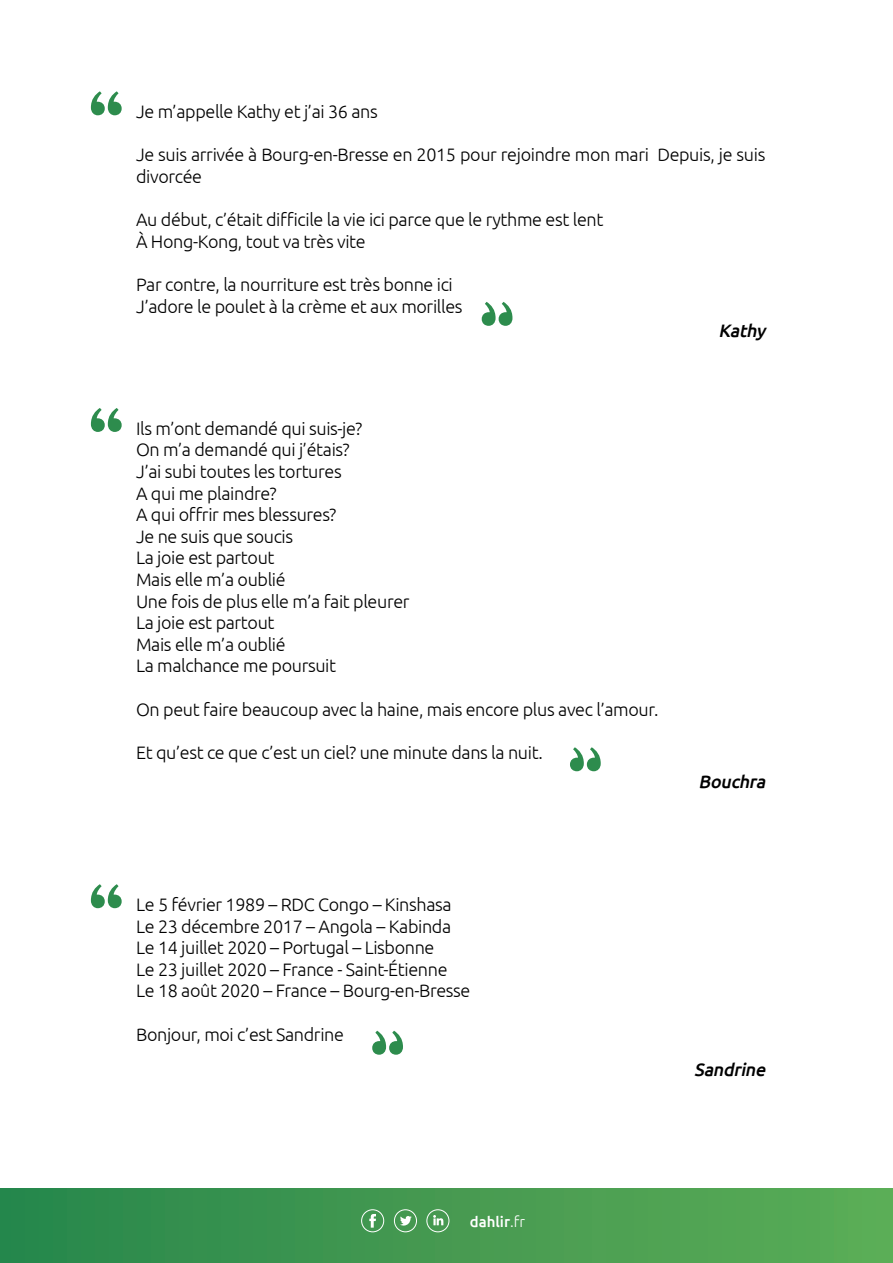
<style>
.page{position:relative;width:893px;height:1263px;background:#fff}
.page>*{position:absolute;margin:0;border:0;box-sizing:border-box;transform-origin:0 0}
.t1{font:900 76.5px "MADE Mirage";color:#2d8c4d}
.t2{font:300 18px/21.6px "Ubuntu";letter-spacing:-.02em;color:#000001}
.t3{font:italic 500 18px "Ubuntu";color:#000001}
.t4{font:500 15px "Ubuntu";color:#fff}
.s1{font-weight:300}
</style>
<div class="page">
<div style="left:0;top:1188px;width:893px;height:75px;background:linear-gradient(to right,#28874c,#5ead57)"></div>
<svg style="left:361px;top:1209px;width:23px;height:23px"></svg>
<svg style="left:394px;top:1209px;width:23px;height:23px"></svg>
<svg style="left:426px;top:1209px;width:23px;height:23px"></svg>
<h1 class="t1" style="left:88px;top:75px;width:38px">‘‘</h1>
<p class="t2" style="left:136px;top:100px;width:243px">Je m’appelle Kathy et j’ai 36 ans</p>
<p class="t2" style="left:136px;top:144px;width:631px">Je suis arrivée à Bourg-en-Bresse en 2015 pour rejoindre mon mari Depuis, je suis divorcée</p>
<p class="t2" style="left:136px;top:208px;width:469px">Au début, c’était difficile la vie ici parce que le rythme est lent<br>À Hong-Kong, tout va très vite</p>
<p class="t2" style="left:136px;top:273px;width:328px">Par contre, la nourriture est très bonne ici<br>J’adore le poulet à la crème et aux morilles</p>
<p class="t3" style="left:718px;top:319px;width:48px">Kathy</p>
<h1 class="t1" style="left:88px;top:391px;width:38px">‘‘</h1>
<p class="t2" style="left:136px;top:417px;width:275px">Ils m’ont demandé qui suis-je?<br>On m’a demandé qui j’étais?<br>J’ai subi toutes les tortures<br>A qui me plaindre?<br>A qui offrir mes blessures?<br>Je ne suis que soucis<br>La joie est partout<br>Mais elle m’a oublié<br>Une fois de plus elle m’a fait pleurer<br>La joie est partout<br>Mais elle m’a oublié<br>La malchance me poursuit</p>
<p class="t2" style="left:136px;top:698px;width:524px">On peut faire beaucoup avec la haine, mais encore plus avec l’amour.</p>
<p class="t2" style="left:136px;top:741px;width:408px">Et qu’est ce que c’est un ciel? une minute dans la nuit.</p>
<p class="t3" style="left:699px;top:770px;width:72px">Bouchra</p>
<h1 class="t1" style="left:88px;top:868px;width:38px">‘‘</h1>
<p class="t2" style="left:136px;top:893px;width:336px">Le 5 février 1989 – RDC Congo – Kinshasa Le 23 décembre 2017 – Angola – Kabinda Le 14 juillet 2020 – Portugal – Lisbonne<br>Le 23 juillet 2020 – France - Saint-Étienne Le 18 août 2020 – France – Bourg-en-Bresse</p>
<p class="t2" style="left:136px;top:1023px;width:209px">Bonjour, moi c’est Sandrine</p>
<p class="t3" style="left:694px;top:1058px;width:77px">Sandrine</p>
<p class="t4" style="left:470px;top:1212px;width:57px">dahlir<span class="s1">.fr</span></p>
</div>
